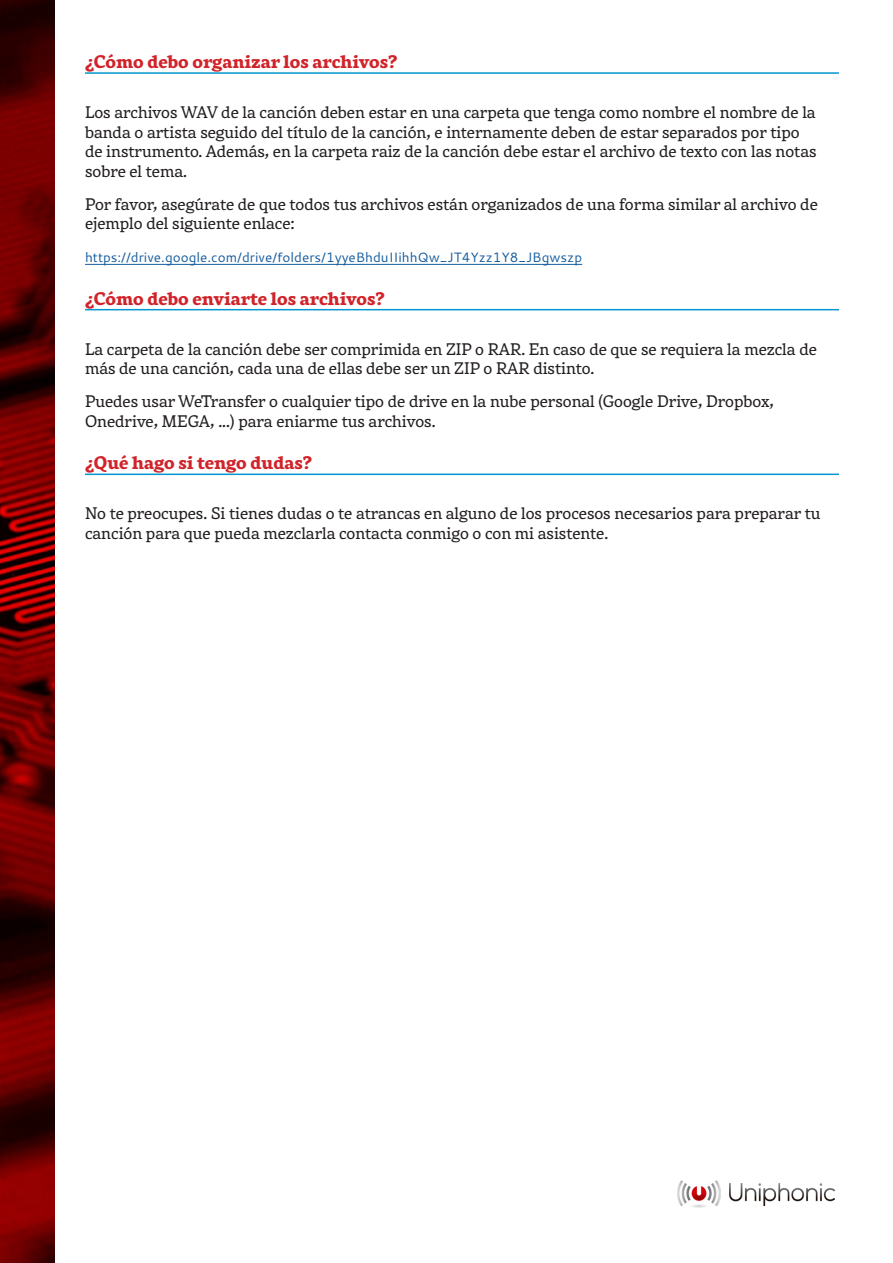
<style>
.page{position:relative;width:893px;height:1263px;background:#fff}
.page>*{position:absolute;margin:0;border:0;box-sizing:border-box;transform-origin:0 0}
.position{font:800 18px "Rival";color:#d1232a}
.para{font:16.5px/19.5px "Rival";color:#231f20}
.para-2{font:13.5px "Cantarell";color:#175d9e}
</style>
<div class="page">
<img style="left:0;top:0;width:54px;height:1263px">
<hr style="left:85px;top:72px;width:754px;height:2px;background:#0097cf">
<hr style="left:85px;top:264px;width:497px;height:1px;background:#175d9e">
<hr style="left:85px;top:309px;width:754px;height:1px;background:#0097cf">
<hr style="left:85px;top:474px;width:754px;height:1px;background:#0097cf">
<img style="left:677px;top:1180px;width:43px;height:27px">
<img style="left:729px;top:1183px;width:106px;height:22px">
<p class="position" style="left:85px;top:47px;width:314px">¿Cómo debo organizar los archivos?</p>
<p class="para" style="left:85px;top:102px;width:733px">Los archivos WAV de la canción deben estar en una carpeta que tenga como nombre el nombre de la banda o artista seguido del título de la canción, e internamente deben de estar separados por tipo de instrumento. Además, en la carpeta raiz de la canción debe estar el archivo de texto con las notas sobre el tema.</p>
<p class="para" style="left:85px;top:193px;width:734px">Por favor, asegúrate de que todos tus archivos están organizados de una forma similar al archivo de ejemplo del siguiente enlace:</p>
<p class="para-2" style="left:85px;top:248px;width:499px">https://drive.google.com/drive/folders/1yyeBhduIIihhQw_JT4Yzz1Y8_JBgwszp</p>
<p class="position" style="left:85px;top:284px;width:301px">¿Cómo debo enviarte los archivos?</p>
<p class="para" style="left:85px;top:338px;width:733px">La carpeta de la canción debe ser comprimida en ZIP o RAR. En caso de que se requiera la mezcla de más de una canción, cada una de ellas debe ser un ZIP o RAR distinto.</p>
<p class="para" style="left:85px;top:391px;width:690px">Puedes usar WeTransfer o cualquier tipo de drive en la nube personal (Google Drive, Dropbox,<br>Onedrive, MEGA, ...) para eniarme tus archivos.</p>
<p class="position" style="left:85px;top:448px;width:229px">¿Qué hago si tengo dudas?</p>
<p class="para" style="left:85px;top:503px;width:737px">No te preocupes. Si tienes dudas o te atrancas en alguno de los procesos necesarios para preparar tu canción para que pueda mezclarla contacta conmigo o con mi asistente.</p>
</div>
